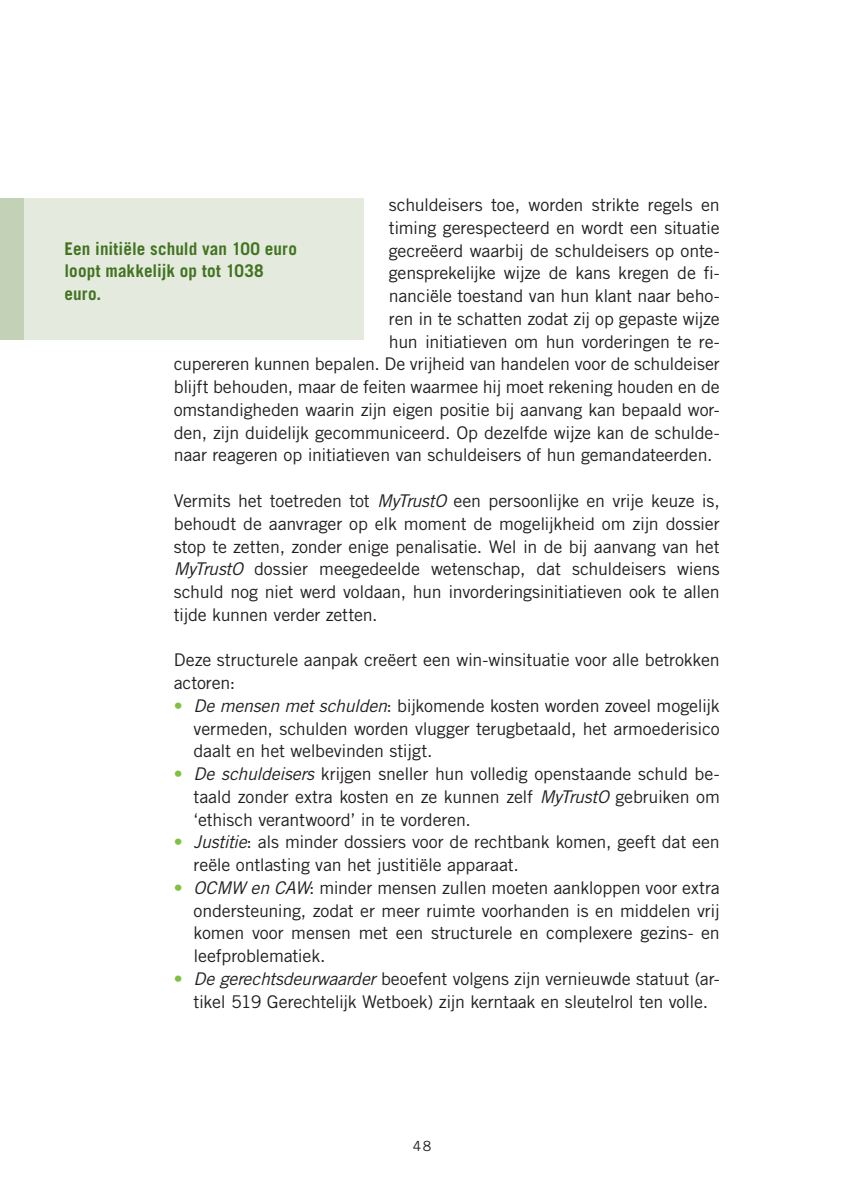
<style>
.page{position:relative;width:844px;height:1191px;background:#fff}
.page>*{position:absolute;margin:0;border:0;box-sizing:border-box;transform-origin:0 0}
.t1{font:17.5px/22.8px "Trade Gothic LT Std";letter-spacing:-.01em;color:#231f20;text-align:justify}
.t2{font:700 17.5px/22.8px "Trade Gothic LT Std";letter-spacing:.005em;color:#427321}
.t3{font:14px "Trade Gothic LT Std";color:#231f20}
.s1{font-style:italic}
.s2{color:#7fc241}
</style>
<div class="page">
<div style="left:0;top:198px;width:25px;height:142px;background:#c3d2b6"></div>
<div style="left:25px;top:198px;width:339px;height:142px;background:#e4ebde"></div>
<p class="t1" style="left:389px;top:193px;width:332px">schuldeisers toe, worden strikte regels en</p>
<p class="t1" style="left:389px;top:216px;width:332px">timing gerespecteerd en wordt een situatie</p>
<p class="t1" style="left:389px;top:239px;width:332px">gecreëerd waarbij de schuldeisers op onte-</p>
<p class="t1" style="left:389px;top:261px;width:332px">gensprekelijke wijze de kans kregen de fi-</p>
<p class="t1" style="left:389px;top:284px;width:332px">nanciële toestand van hun klant naar beho-</p>
<p class="t1" style="left:389px;top:307px;width:332px">ren in te schatten zodat zij op gepaste wijze</p>
<p class="t1" style="left:389px;top:330px;width:332px">hun initiatieven om hun vorderingen te re-</p>
<p class="t1" style="left:174px;top:352px;width:547px">cupereren kunnen bepalen. De vrijheid van handelen voor de schuldeiser</p>
<p class="t1" style="left:174px;top:375px;width:547px">blijft behouden, maar de feiten waarmee hij moet rekening houden en de</p>
<p class="t1" style="left:174px;top:398px;width:547px">omstandigheden waarin zijn eigen positie bij aanvang kan bepaald wor-</p>
<p class="t1" style="left:174px;top:421px;width:547px">den, zijn duidelijk gecommuniceerd. Op dezelfde wijze kan de schulde-</p>
<p class="t1" style="left:174px;top:443px;width:540px">naar reageren op initiatieven van schuldeisers of hun gemandateerden.</p>
<p class="t1" style="left:174px;top:489px;width:547px">Vermits het toetreden tot <span class="s1">MyTrustO</span> een persoonlijke en vrije keuze is, behoudt de aanvrager op elk moment de mogelijkheid om zijn dossier stop te zetten, zonder enige penalisatie. Wel in de bij aanvang van het <span class="s1">MyTrustO</span> dossier meegedeelde wetenschap, dat schuldeisers wiens schuld nog niet werd voldaan, hun invorderingsinitiatieven ook te allen tijde kunnen verder zetten.</p>
<p class="t1" style="left:174px;top:648px;width:547px">Deze structurele aanpak creëert een win-winsituatie voor alle betrokken actoren:</p>
<p class="t1" style="left:193px;top:694px;width:527px;text-indent:-20px"><span class="s2">•</span> <span class="s1">De mensen met schulden</span>: bijkomende kosten worden zoveel mogelijk vermeden, schulden worden vlugger terugbetaald, het armoederisico daalt en het welbevinden stijgt.</p>
<p class="t1" style="left:193px;top:762px;width:527px;text-indent:-20px"><span class="s2">•</span> <span class="s1">De schuldeisers</span> krijgen sneller hun volledig openstaande schuld be&shy;taald zonder extra kosten en ze kunnen zelf <span class="s1">MyTrustO</span> gebruiken om ‘ethisch verantwoord’ in te vorderen.</p>
<p class="t1" style="left:193px;top:830px;width:527px;text-indent:-20px"><span class="s2">•</span> <span class="s1">Justitie</span>: als minder dossiers voor de rechtbank komen, geeft dat een reële ontlasting van het justitiële apparaat.</p>
<p class="t1" style="left:193px;top:876px;width:527px;text-indent:-20px"><span class="s2">•</span> <span class="s1">OCMW en CAW</span>: minder mensen zullen moeten aankloppen voor extra ondersteuning, zodat er meer ruimte voorhanden is en middelen vrij komen voor mensen met een structurele en complexere gezins- en leefproblematiek.</p>
<p class="t1" style="left:174px;top:967px;width:547px;text-align:center"><span class="s2">•</span> <span class="s1">De gerechtsdeurwaarder</span> beoefent volgens zijn vernieuwde statuut (ar&shy;tikel 519 Gerechtelijk Wetboek) zijn kerntaak en sleutelrol ten volle.</p>
<p class="t2" style="left:64px;top:237px;width:234px">Een initiële schuld van 100 euro loopt makkelijk op tot 1038 euro.</p>
<p class="t3" style="left:412px;top:1138px;width:20px">48</p>
</div>
